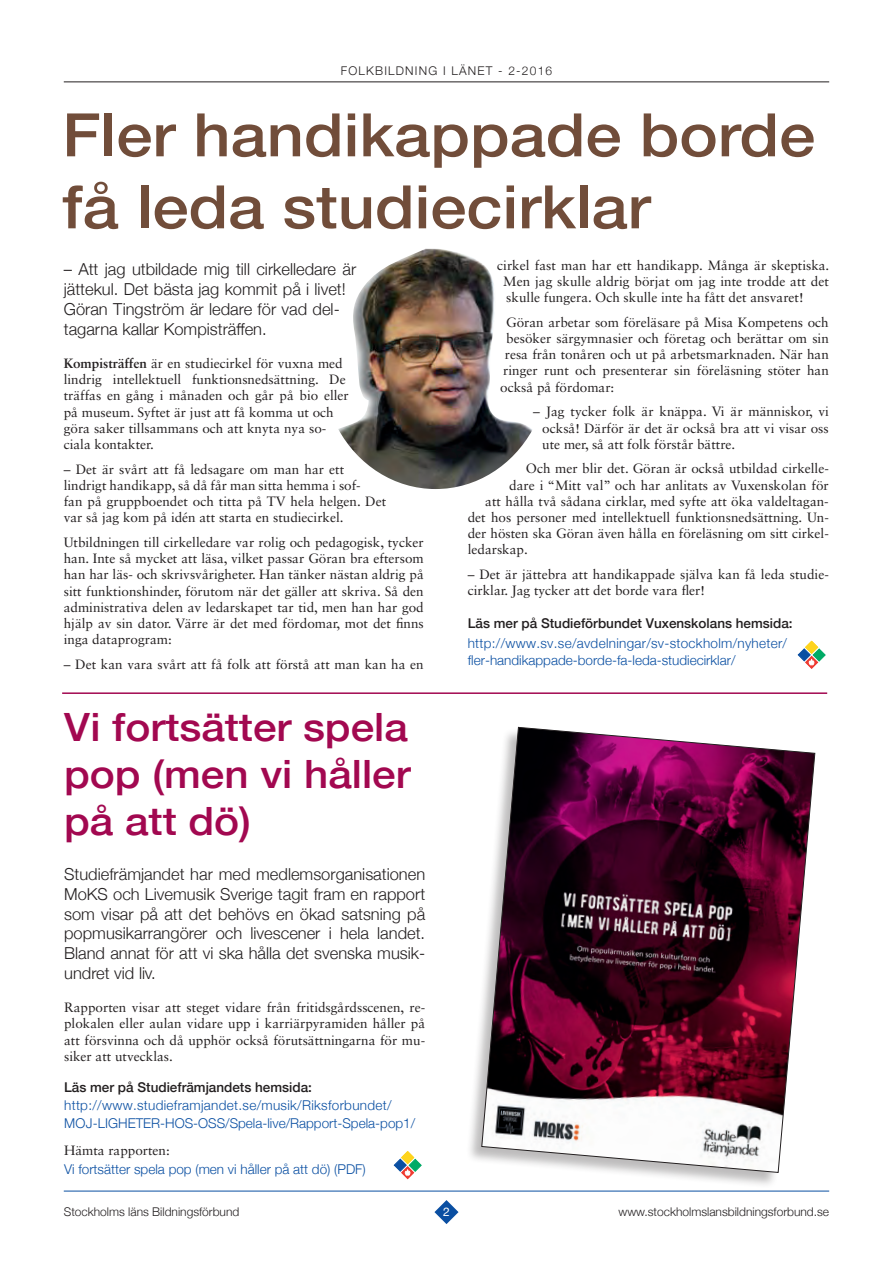
<style>
.page{position:relative;width:893px;height:1263px;background:#fff}
.page>*{position:absolute;margin:0;border:0;box-sizing:border-box;transform-origin:0 0}
.t1{font:500 60px/72px "Helvetica Neue";color:#714d3a;scale:1.08 1}
.t2{font:500 39px/46.8px "Helvetica Neue";color:#a20850;text-align:justify;scale:1.08 1}
.t3{font:300 16.5px/19.8px "Helvetica Neue";color:#231f20}
.t4{font:13.5px/16.2px "Sabon LT Std";color:#231f20;text-align:justify}
.t5{font:300 13.5px/16.2px "Helvetica Neue";color:#0a4fa2}
.t6{font:300 13.5px/18.3px "Helvetica Neue";letter-spacing:.025em;color:#0a4fa2}
.t7{font:500 13.5px "Helvetica Neue";color:#231f20}
.t8{font:300 12px "Helvetica Neue";color:#231f20}
.t9{font:300 12px "Helvetica Neue";letter-spacing:.1em;color:#231f20}
.t10{font:12px "Helvetica Neue";color:#fff}
.s1{font-weight:700}
</style>
<div class="page">
<svg style="left:434px;top:1200px;width:24px;height:24px"></svg>
<hr style="left:64px;top:81px;width:765px;height:1px;background:#231f20">
<hr style="left:64px;top:1191px;width:765px;height:1px;background:#0a4fa2">
<svg style="left:393px;top:1151px;width:29px;height:29px"></svg>
<img style="left:338px;top:249px;width:194px;height:240px">
<div style="left:465px;top:728px;width:349px;height:461px;background:#231f20;opacity:.3"></div>
<svg style="left:481px;top:727px;width:334px;height:446px"></svg>
<hr style="left:62px;top:692px;width:765px;height:2px;background:#a20850">
<svg style="left:797px;top:640px;width:29px;height:29px"></svg>
<p class="t9" style="left:341px;top:61px;width:213px">FOLKBILDNING I LÄNET - 2-2016</p>
<h1 class="t1" style="left:62px;top:94px;width:699px">Fler handikappade borde få leda studiecirklar</h1>
<p class="t3" style="left:64px;top:258px;width:294px">– Att jag utbildade mig till cirkelledare är jättekul. Det bästa jag kommit på i livet!<br>Göran Tingström är ledare för vad del&shy;tagarna kallar Kompisträffen.</p>
<p class="t4" style="left:64px;top:355px;width:287px;text-align:left"><span class="s1">Kompisträffen</span> är en studiecirkel för vuxna med lindrig intellektuell funktionsnedsättning. De träffas en gång i månaden och går på bio eller på museum. Syftet är just att få komma ut och göra saker tillsammans och att knyta nya so&shy;ciala kontakter.</p>
<p class="t4" style="left:64px;top:461px;width:324px;text-align:left">– Det är svårt att få ledsagare om man har ett lindrigt handikapp, så då får man sitta hemma i sof-<br>fan på gruppboendet och titta på TV hela helgen. Det var så jag kom på idén att starta en studiecirkel.</p>
<p class="t4" style="left:64px;top:534px;width:362px">Utbildningen till cirkelledare var rolig och pedagogisk, tycker han. Inte så mycket att läsa, vilket passar Göran bra eftersom han har läs- och skrivsvårigheter. Han tänker nästan aldrig på sitt funktionshinder, förutom när det gäller att skriva. Så den administrativa delen av ledarskapet tar tid, men han har god hjälp av sin dator. Värre är det med fördomar, mot det finns inga dataprogram:</p>
<p class="t4" style="left:64px;top:656px;width:361px">– Det kan vara svårt att få folk att förstå att man kan ha en</p>
<p class="t4" style="left:503px;top:257px;width:328px;text-indent:-6px">cirkel fast man har ett handikapp. Många är skeptiska.<br>Men jag skulle aldrig börjat om jag inte trodde att det skulle fungera. Och skulle inte ha fått det ansvaret!</p>
<p class="t4" style="left:506px;top:314px;width:324px">Göran arbetar som föreläsare på Misa Kompetens och</p>
<p class="t4" style="left:506px;top:330px;width:324px">besöker särgymnasier och företag och berättar om sin</p>
<p class="t4" style="left:505px;top:346px;width:326px">resa från tonåren och ut på arbetsmarknaden. När han</p>
<p class="t4" style="left:503px;top:362px;width:327px">ringer runt och presenterar sin föreläsning stöter han</p>
<p class="t4" style="left:500px;top:379px;width:116px">också på fördomar:</p>
<p class="t4" style="left:542px;top:403px;width:288px;text-indent:-9px">– Jag tycker folk är knäppa. Vi är människor, vi också! Därför är det är också bra att vi visar oss ute mer, så att folk förstår bättre.</p>
<p class="t4" style="left:526px;top:460px;width:305px">Och mer blir det. Göran är också utbildad cirkelle-</p>
<p class="t4" style="left:509px;top:477px;width:321px">dare i “Mitt val” och har anlitats av Vuxenskolan för</p>
<p class="t4" style="left:485px;top:493px;width:345px">att hålla två sådana cirklar, med syfte att öka valdeltagan-</p>
<p class="t4" style="left:468px;top:509px;width:363px">det hos personer med intellektuell funktionsnedsättning. Un-</p>
<p class="t4" style="left:468px;top:525px;width:363px">der hösten ska Göran även hålla en föreläsning om sitt cirkel-</p>
<p class="t4" style="left:468px;top:541px;width:62px">ledarskap.</p>
<p class="t4" style="left:468px;top:566px;width:363px;line-height:15.6px">– Det är jättebra att handikappade själva kan få leda studie&shy;cirklar. Jag tycker att det borde vara fler!</p>
<p class="t7" style="left:468px;top:612px;width:326px">Läs mer på Studieförbundet Vuxenskolans hemsida:</p>
<p class="t5" style="left:468px;top:634px;width:321px">http://www.sv.se/avdelningar/sv-stockholm/nyheter/ fler-handikappade-borde-fa-leda-studiecirklar/</p>
<h2 class="t2" style="left:64px;top:701px;width:322px">Vi fortsätter spela pop (men vi håller på att dö)</h2>
<p class="t3" style="left:64px;top:863px;width:363px;text-align:justify">Studiefrämjandet har med medlemsorganisationen MoKS och Livemusik Sverige tagit fram en rapport som visar på att det behövs en ökad satsning på popmusikarrangörer och livescener i hela landet.<br>Bland annat för att vi ska hålla det svenska musik&shy;undret vid liv.</p>
<p class="t4" style="left:64px;top:999px;width:363px">Rapporten visar att steget vidare från fritidsgårdsscenen, re&shy;plokalen eller aulan vidare upp i karriärpyramiden håller på att försvinna och då upphör också förutsättningarna för mu&shy;siker att utvecklas.</p>
<p class="t7" style="left:64px;top:1076px;width:249px">Läs mer på Studiefrämjandets hemsida:</p>
<p class="t6" style="left:64px;top:1095px;width:353px">http://www.studieframjandet.se/musik/Riksforbundet/<br>MOJ-LIGHETER-HOS-OSS/Spela-live/Rapport-Spela-pop1/</p>
<p class="t4" style="left:64px;top:1142px;width:107px">Hämta rapporten:</p>
<p class="t5" style="left:64px;top:1160px;width:303px">Vi fortsätter spela pop (men vi håller på att dö) (PDF)</p>
<p class="t8" style="left:64px;top:1202px;width:177px">Stockholms läns Bildningsförbund</p>
<p class="t10" style="left:443px;top:1203px;width:8px">2</p>
<p class="t8" style="left:618px;top:1202px;width:212px">www.stockholmslansbildningsforbund.se</p>
</div>
